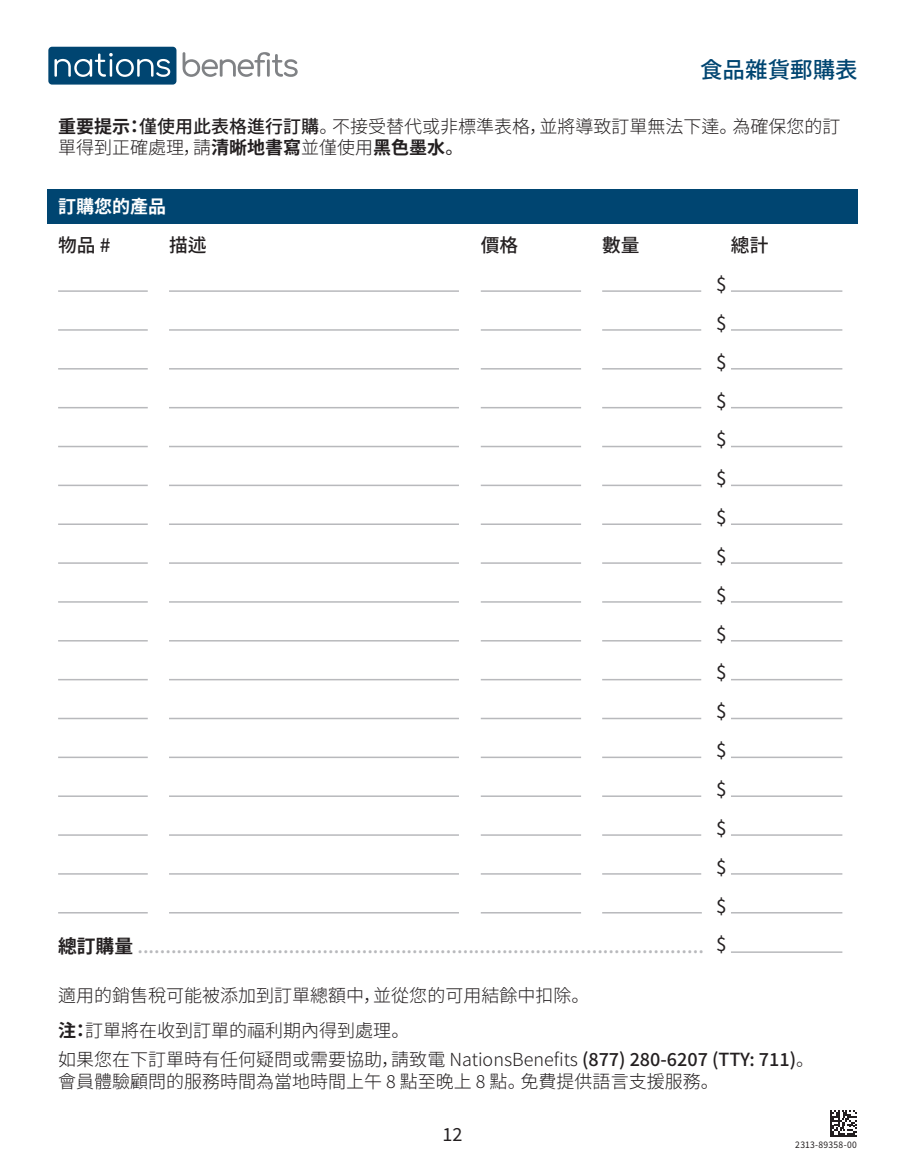
<style>
.page{position:relative;width:905px;height:1175px;background:#fff}
.page>*{position:absolute;margin:0;border:0;box-sizing:border-box;transform-origin:0 0}
.t1{font:500 22.5px "Noto Sans CJ Kkr";color:#004571}
.t2{font:500 18.75px "Noto Sans CJ Kkr";color:#b8b9bc}
.t3{font:18.75px "Noto Sans CJ Kkr";color:#231f20}
.t4{font:500 18.75px "Noto Sans CJ Kkr";color:#231f20}
.t5{font:300 18px/34.5px "Noto Sans CJ Kkr";color:#231f20}
.t6{font:700 18px "Noto Sans CJ Kkr";color:#fff}
.t7{font:18px "Noto Sans CJ Kkr";color:#231f20}
.t8{font:9px "Noto Sans CJ Kkr";letter-spacing:.035em;color:#231f20;scale:.95 1}
.s1{font-weight:700}
.s2{font-weight:500}
.s3{font-weight:400}
.s4{font-weight:700;color:#231f20}
</style>
<div class="page">
<div style="left:830px;top:1110px;width:26px;height:27px;background:#231f20"></div>
<svg style="left:832px;top:1110px;width:24px;height:25px"></svg>
<div style="left:47px;top:189px;width:810px;height:34px;background:#004571"></div>
<svg style="left:182px;top:52px;width:116px;height:25px"></svg>
<div style="left:48px;top:47px;width:128px;height:38px;background:#004571;border-radius:4px"></div>
<svg style="left:54px;top:53px;width:116px;height:24px"></svg>
<hr style="left:58px;top:290px;width:90px;height:2px;background:#b8b9bc">
<hr style="left:58px;top:329px;width:90px;height:2px;background:#b8b9bc">
<hr style="left:58px;top:368px;width:90px;height:1px;background:#b8b9bc">
<hr style="left:58px;top:407px;width:90px;height:1px;background:#b8b9bc">
<hr style="left:58px;top:446px;width:90px;height:1px;background:#b8b9bc">
<hr style="left:58px;top:484px;width:90px;height:2px;background:#b8b9bc">
<hr style="left:58px;top:523px;width:90px;height:2px;background:#b8b9bc">
<hr style="left:58px;top:562px;width:90px;height:2px;background:#b8b9bc">
<hr style="left:58px;top:601px;width:90px;height:1px;background:#b8b9bc">
<hr style="left:58px;top:640px;width:90px;height:1px;background:#b8b9bc">
<hr style="left:58px;top:679px;width:90px;height:1px;background:#b8b9bc">
<hr style="left:58px;top:717px;width:90px;height:2px;background:#b8b9bc">
<hr style="left:58px;top:756px;width:90px;height:2px;background:#b8b9bc">
<hr style="left:58px;top:795px;width:90px;height:2px;background:#b8b9bc">
<hr style="left:58px;top:834px;width:90px;height:1px;background:#b8b9bc">
<hr style="left:58px;top:873px;width:90px;height:1px;background:#b8b9bc">
<hr style="left:58px;top:912px;width:90px;height:1px;background:#b8b9bc">
<hr style="left:169px;top:912px;width:290px;height:1px;background:#b8b9bc">
<hr style="left:481px;top:912px;width:100px;height:1px;background:#b8b9bc">
<hr style="left:602px;top:912px;width:99px;height:1px;background:#b8b9bc">
<hr style="left:169px;top:290px;width:290px;height:2px;background:#b8b9bc">
<hr style="left:169px;top:329px;width:290px;height:2px;background:#b8b9bc">
<hr style="left:169px;top:368px;width:290px;height:1px;background:#b8b9bc">
<hr style="left:169px;top:407px;width:290px;height:1px;background:#b8b9bc">
<hr style="left:169px;top:446px;width:290px;height:1px;background:#b8b9bc">
<hr style="left:169px;top:484px;width:290px;height:2px;background:#b8b9bc">
<hr style="left:169px;top:523px;width:290px;height:2px;background:#b8b9bc">
<hr style="left:169px;top:562px;width:290px;height:2px;background:#b8b9bc">
<hr style="left:169px;top:601px;width:290px;height:1px;background:#b8b9bc">
<hr style="left:169px;top:640px;width:290px;height:1px;background:#b8b9bc">
<hr style="left:169px;top:679px;width:290px;height:1px;background:#b8b9bc">
<hr style="left:169px;top:717px;width:290px;height:2px;background:#b8b9bc">
<hr style="left:169px;top:756px;width:290px;height:2px;background:#b8b9bc">
<hr style="left:169px;top:795px;width:290px;height:2px;background:#b8b9bc">
<hr style="left:169px;top:834px;width:290px;height:1px;background:#b8b9bc">
<hr style="left:169px;top:873px;width:290px;height:1px;background:#b8b9bc">
<hr style="left:481px;top:290px;width:100px;height:2px;background:#b8b9bc">
<hr style="left:481px;top:329px;width:100px;height:2px;background:#b8b9bc">
<hr style="left:481px;top:368px;width:100px;height:1px;background:#b8b9bc">
<hr style="left:481px;top:407px;width:100px;height:1px;background:#b8b9bc">
<hr style="left:481px;top:446px;width:100px;height:1px;background:#b8b9bc">
<hr style="left:481px;top:484px;width:100px;height:2px;background:#b8b9bc">
<hr style="left:481px;top:523px;width:100px;height:2px;background:#b8b9bc">
<hr style="left:481px;top:562px;width:100px;height:2px;background:#b8b9bc">
<hr style="left:481px;top:601px;width:100px;height:1px;background:#b8b9bc">
<hr style="left:481px;top:640px;width:100px;height:1px;background:#b8b9bc">
<hr style="left:481px;top:679px;width:100px;height:1px;background:#b8b9bc">
<hr style="left:481px;top:717px;width:100px;height:2px;background:#b8b9bc">
<hr style="left:481px;top:756px;width:100px;height:2px;background:#b8b9bc">
<hr style="left:481px;top:795px;width:100px;height:2px;background:#b8b9bc">
<hr style="left:481px;top:834px;width:100px;height:1px;background:#b8b9bc">
<hr style="left:481px;top:873px;width:100px;height:1px;background:#b8b9bc">
<hr style="left:602px;top:290px;width:99px;height:2px;background:#b8b9bc">
<hr style="left:731px;top:290px;width:111px;height:2px;background:#b8b9bc">
<hr style="left:602px;top:329px;width:99px;height:2px;background:#b8b9bc">
<hr style="left:731px;top:329px;width:111px;height:2px;background:#b8b9bc">
<hr style="left:602px;top:368px;width:99px;height:1px;background:#b8b9bc">
<hr style="left:731px;top:368px;width:111px;height:1px;background:#b8b9bc">
<hr style="left:602px;top:407px;width:99px;height:1px;background:#b8b9bc">
<hr style="left:731px;top:407px;width:111px;height:1px;background:#b8b9bc">
<hr style="left:602px;top:446px;width:99px;height:1px;background:#b8b9bc">
<hr style="left:731px;top:446px;width:111px;height:1px;background:#b8b9bc">
<hr style="left:602px;top:484px;width:99px;height:2px;background:#b8b9bc">
<hr style="left:731px;top:484px;width:111px;height:2px;background:#b8b9bc">
<hr style="left:602px;top:523px;width:99px;height:2px;background:#b8b9bc">
<hr style="left:731px;top:523px;width:111px;height:2px;background:#b8b9bc">
<hr style="left:602px;top:562px;width:99px;height:2px;background:#b8b9bc">
<hr style="left:731px;top:562px;width:111px;height:2px;background:#b8b9bc">
<hr style="left:602px;top:601px;width:99px;height:1px;background:#b8b9bc">
<hr style="left:731px;top:601px;width:111px;height:1px;background:#b8b9bc">
<hr style="left:602px;top:640px;width:99px;height:1px;background:#b8b9bc">
<hr style="left:731px;top:640px;width:111px;height:1px;background:#b8b9bc">
<hr style="left:602px;top:679px;width:99px;height:1px;background:#b8b9bc">
<hr style="left:731px;top:679px;width:111px;height:1px;background:#b8b9bc">
<hr style="left:602px;top:717px;width:99px;height:2px;background:#b8b9bc">
<hr style="left:731px;top:717px;width:111px;height:2px;background:#b8b9bc">
<hr style="left:602px;top:756px;width:99px;height:2px;background:#b8b9bc">
<hr style="left:731px;top:756px;width:111px;height:2px;background:#b8b9bc">
<hr style="left:602px;top:795px;width:99px;height:2px;background:#b8b9bc">
<hr style="left:731px;top:795px;width:111px;height:2px;background:#b8b9bc">
<hr style="left:602px;top:834px;width:99px;height:1px;background:#b8b9bc">
<hr style="left:731px;top:834px;width:111px;height:1px;background:#b8b9bc">
<hr style="left:602px;top:873px;width:99px;height:1px;background:#b8b9bc">
<hr style="left:731px;top:873px;width:111px;height:1px;background:#b8b9bc">
<hr style="left:731px;top:912px;width:111px;height:1px;background:#b8b9bc">
<hr style="left:731px;top:951px;width:111px;height:1px;background:#b8b9bc">
<p class="t1" style="left:700px;top:57px;width:159px">食品雜貨郵購表</p>
<p class="t5" style="left:58px;top:116px;width:783px;line-height:21px"><span class="s1">重要提示：</span><span class="s2">僅使用此表格進行訂購</span>。不接受替代或非標準表格，並將導致訂單無法下達。為確保您的訂單得到正確處理，請<span class="s1">清晰地書寫</span>並僅使用<span class="s1">黑色墨水</span><span class="s3">。</span></p>
<h3 class="t6" style="left:58px;top:197px;width:109px">訂購您的產品</h3>
<p class="t4" style="left:58px;top:235px;width:54px">物品 #</p>
<p class="t4" style="left:169px;top:235px;width:39px">描述</p>
<p class="t4" style="left:481px;top:235px;width:39px">價格</p>
<p class="t4" style="left:602px;top:235px;width:39px">數量</p>
<p class="t4" style="left:731px;top:235px;width:39px">總計</p>
<p class="t2" style="left:58px;top:935px;width:647px"><span class="s4">總訂購量</span> .....................................................................................................</p>
<p class="t3" style="left:716px;top:273px;width:12px">$</p>
<p class="t3" style="left:716px;top:312px;width:12px">$</p>
<p class="t3" style="left:716px;top:351px;width:12px">$</p>
<p class="t3" style="left:716px;top:390px;width:12px">$</p>
<p class="t3" style="left:716px;top:429px;width:12px">$</p>
<p class="t3" style="left:716px;top:468px;width:12px">$</p>
<p class="t3" style="left:716px;top:506px;width:12px">$</p>
<p class="t3" style="left:716px;top:545px;width:12px">$</p>
<p class="t3" style="left:716px;top:584px;width:12px">$</p>
<p class="t3" style="left:716px;top:623px;width:12px">$</p>
<p class="t3" style="left:716px;top:662px;width:12px">$</p>
<p class="t3" style="left:716px;top:701px;width:12px">$</p>
<p class="t3" style="left:716px;top:739px;width:12px">$</p>
<p class="t3" style="left:716px;top:778px;width:12px">$</p>
<p class="t3" style="left:716px;top:817px;width:12px">$</p>
<p class="t3" style="left:716px;top:856px;width:12px">$</p>
<p class="t3" style="left:716px;top:895px;width:12px">$</p>
<p class="t3" style="left:716px;top:934px;width:12px">$</p>
<p class="t5" style="left:58px;top:978px;width:533px">適用的銷售稅可能被添加到訂單總額中，並從您的可用結餘中扣除。<span class="s1">注：</span>訂單將在收到訂單的福利期內得到處理。</p>
<p class="t5" style="left:58px;top:1048px;width:757px;line-height:22.5px">如果您在下訂單時有任何疑問或需要協助，請致電 NationsBenefits <span class="s2">(877) 280-6207 (TTY: 711)</span>。會員體驗顧問的服務時間為當地時間上午 8 點至晚上 8 點。免費提供語言支援服務。</p>
<p class="t7" style="left:442px;top:1124px;width:21px">12</p>
<p class="t8" style="left:795px;top:1139px;width:66px">2313-89358-00</p>
</div>
